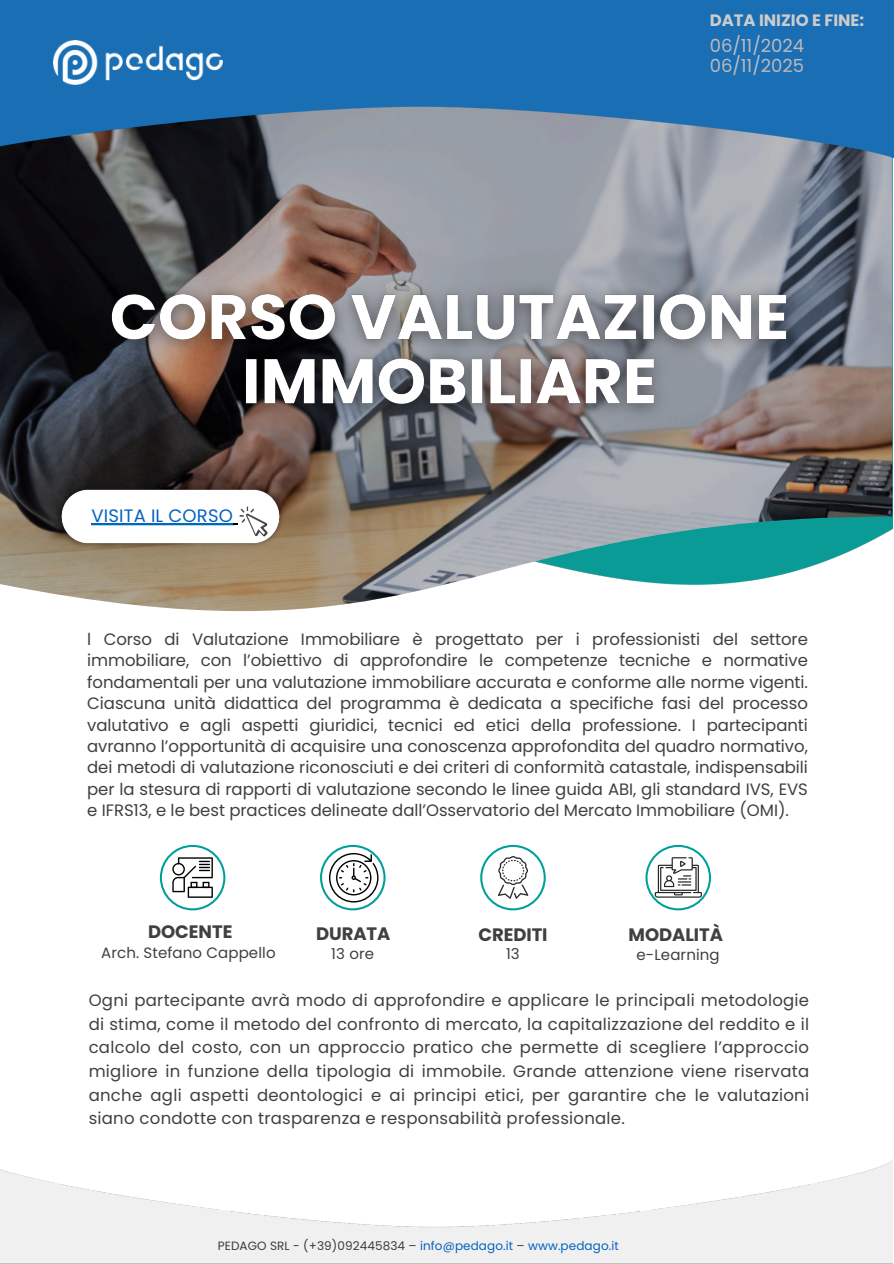
<style>
.page{position:relative;width:894px;height:1264px;background:#fff}
.page>*{position:absolute;margin:0;border:0;box-sizing:border-box;transform-origin:0 0}
.t1{font:700 18px "Poppins";letter-spacing:-.005em;color:#404040}
.t2{font:18px/20.2px "Poppins";letter-spacing:-.005em;color:#bfb9b9}
.t3{font:18px "Poppins";letter-spacing:.01em;color:#0563c1}
.t4{font:16.5px/21.3px "Poppins";letter-spacing:.005em;color:#404040;text-align:justify}
.t5{font:700 16.5px "Poppins";letter-spacing:-.005em;color:#ccc}
.t6{font:15px "Poppins";letter-spacing:.01em;color:#404040}
.t7{font:12px "Poppins";letter-spacing:.01em;color:#0563c1}
.s1{color:#3c3c3b}
</style>
<div class="page">
<img style="left:0;top:1160px;width:892px;height:103px">
<img style="left:0;top:162px;width:892px;height:449px">
<img style="left:0;top:0;width:893px;height:162px">
<img style="left:55px;top:482px;width:232px;height:68px">
<img style="left:53px;top:41px;width:169px;height:44px">
<hr style="left:92px;top:523px;width:141px;height:1px;background:#0563c1">
<img style="left:86px;top:272px;width:724px;height:160px">
<svg style="left:480px;top:844px;width:65px;height:66px"></svg>
<svg style="left:160px;top:844px;width:65px;height:66px"></svg>
<svg style="left:320px;top:844px;width:65px;height:66px"></svg>
<svg style="left:645px;top:844px;width:65px;height:66px"></svg>
<h4 class="t5" style="left:709px;top:9px;width:156px">DATA INIZIO E FINE:</h4>
<h5 class="t3" style="left:92px;top:503px;width:143px">VISITA IL CORSO</h5>
<p class="t2" style="left:709px;top:35px;width:96px">06/11/2024<br>06/11/2025</p>
<p class="t4" style="left:87px;top:628px;width:722px">l Corso di Valutazione Immobiliare è progettato per i professionisti del settore immobiliare, con l’obiettivo di approfondire le competenze tecniche e normative fondamentali per una valutazione immobiliare accurata e conforme alle norme vigenti.<br>Ciascuna unità didattica del programma è dedicata a specifiche fasi del processo valutativo e agli aspetti giuridici, tecnici ed etici della professione. I partecipanti avranno l’opportunità di acquisire una conoscenza approfondita del quadro normativo, dei metodi di valutazione riconosciuti e dei criteri di conformità catastale, indispensabili per la stesura di rapporti di valutazione secondo le linee guida ABI, gli standard IVS, EVS e IFRS13, e le best practices delineate dall’Osservatorio del Mercato Immobiliare (OMI).</p>
<p class="t1" style="left:148px;top:919px;width:86px">DOCENTE</p>
<p class="t6" style="left:101px;top:942px;width:176px">Arch. Stefano Cappello</p>
<h4 class="t1" style="left:316px;top:920px;width:76px">DURATA</h4>
<h4 class="t6" style="left:331px;top:943px;width:44px">13 ore</h4>
<p class="t1" style="left:478px;top:922px;width:71px">CREDITI</p>
<p class="t6" style="left:506px;top:943px;width:15px">13</p>
<p class="t1" style="left:628px;top:922px;width:96px">MODALITÀ</p>
<p class="t6" style="left:636px;top:944px;width:85px">e-Learning</p>
<p class="t4" style="left:89px;top:988px;width:721px;line-height:23.7px">Ogni partecipante avrà modo di approfondire e applicare le principali metodologie di stima, come il metodo del confronto di mercato, la capitalizzazione del reddito e il calcolo del costo, con un approccio pratico che permette di scegliere l’approccio migliore in funzione della tipologia di immobile. Grande attenzione viene riservata anche agli aspetti deontologici e ai principi etici, per garantire che le valutazioni siano condotte con trasparenza e responsabilità professionale.</p>
<p class="t7" style="left:218px;top:1237px;width:402px"><span class="s1">PEDAGO SRL - (+39)092445834 –</span> info@pedago.it <span class="s1">–</span> www.pedago.it</p>
</div>
